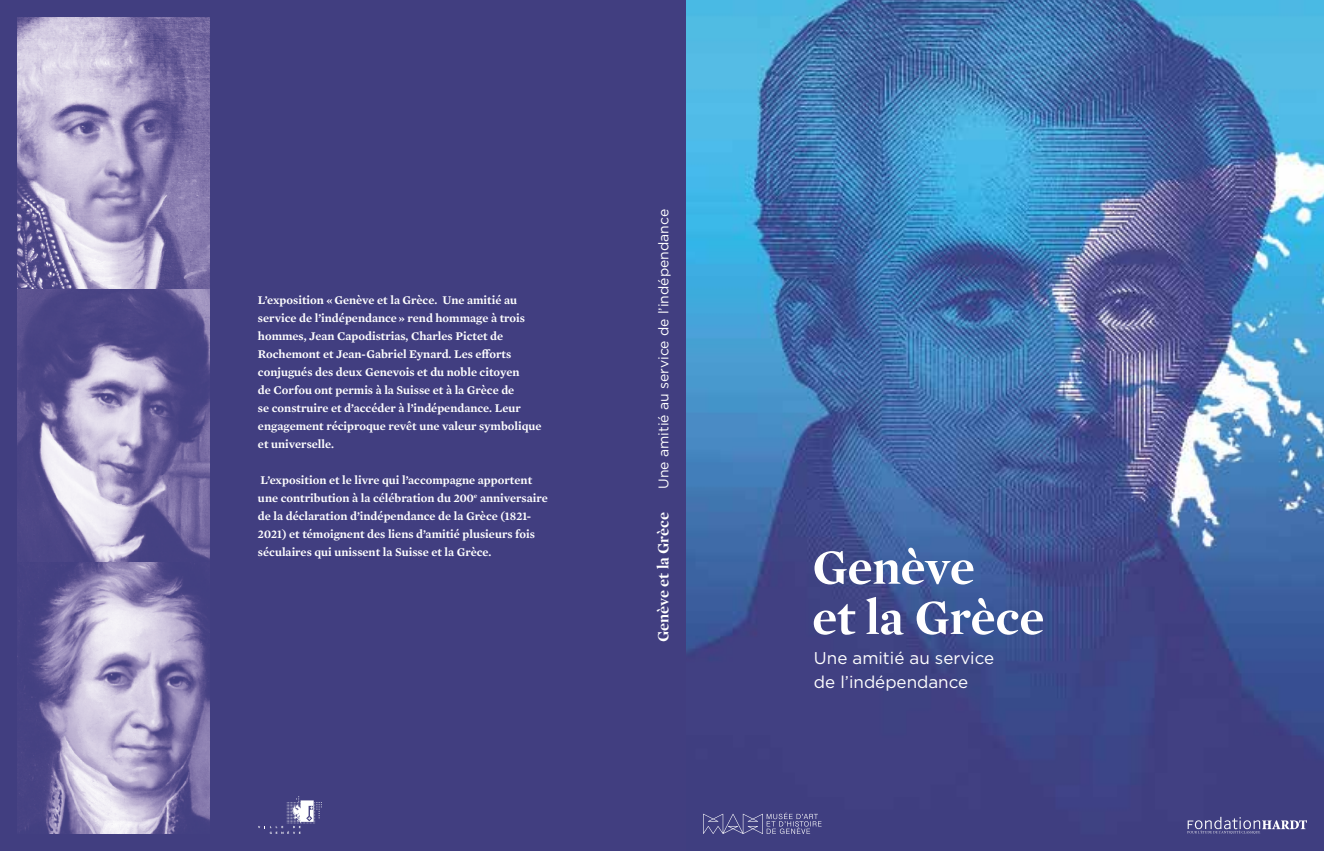
<style>
.page{position:relative;width:1324px;height:851px;background:#fff}
.page>*{position:absolute;margin:0;border:0;box-sizing:border-box;transform-origin:0 0}
.t1{font:700 50px/50.2px "Mercury Display";color:#fff}
.t2{font:17px/24px "Gotham";color:#fff}
.t3{font:700 16px "Mercury Display";color:#fff}
.t4{font:14px "Gotham";color:#fff}
.t5{font:600 12px/18px "Mercury Text G1";color:#fff}
</style>
<div class="page">
<img style="left:686px;top:0;width:638px;height:850px">
<svg style="left:703px;top:812px;width:118px;height:21px;background:#595991"></svg>
<svg style="left:1187px;top:816px;width:120px;height:17px;background:#666599"></svg>
<div style="left:0;top:0;width:686px;height:850px;background:#413e80"></div>
<img style="left:17px;top:17px;width:193px;height:816px">
<svg style="left:258px;top:796px;width:64px;height:37px"></svg>
<p class="t5" style="left:258px;top:290px;width:285px">L’exposition « Genève et la Grèce. Une amitié au service de l’indépendance » rend hommage à trois hommes, Jean Capodistrias, Charles Pictet de Rochemont et Jean-Gabriel Eynard. Les efforts conjugués des deux Genevois et du noble citoyen<br>de Corfou ont permis à la Suisse et à la Grèce de<br>se construire et d’accéder à l’indépendance. Leur engagement réciproque revêt une valeur symbolique et universelle.</p>
<p class="t5" style="left:258px;top:470px;width:291px">L’exposition et le livre qui l’accompagne apportent une contribution à la célébration du 200<sup>e</sup> anniversaire de la déclaration d’indépendance de la Grèce (1821- 2021) et témoignent des liens d’amitié plusieurs fois séculaires qui unissent la Suisse et la Grèce.</p>
<p class="t4" style="left:654px;top:489px;width:281px;rotate:-90deg">Une amitié au service de l’indépendance</p>
<h3 class="t3" style="left:651px;top:642px;width:131px;rotate:-90deg">Genève et la Grèce</h3>
<h1 class="t1" style="left:812px;top:539px;width:234px">Genève<br>et la Grèce</h1>
<h2 class="t2" style="left:814px;top:645px;width:182px">Une amitié au service de l’indépendance</h2>
</div>
